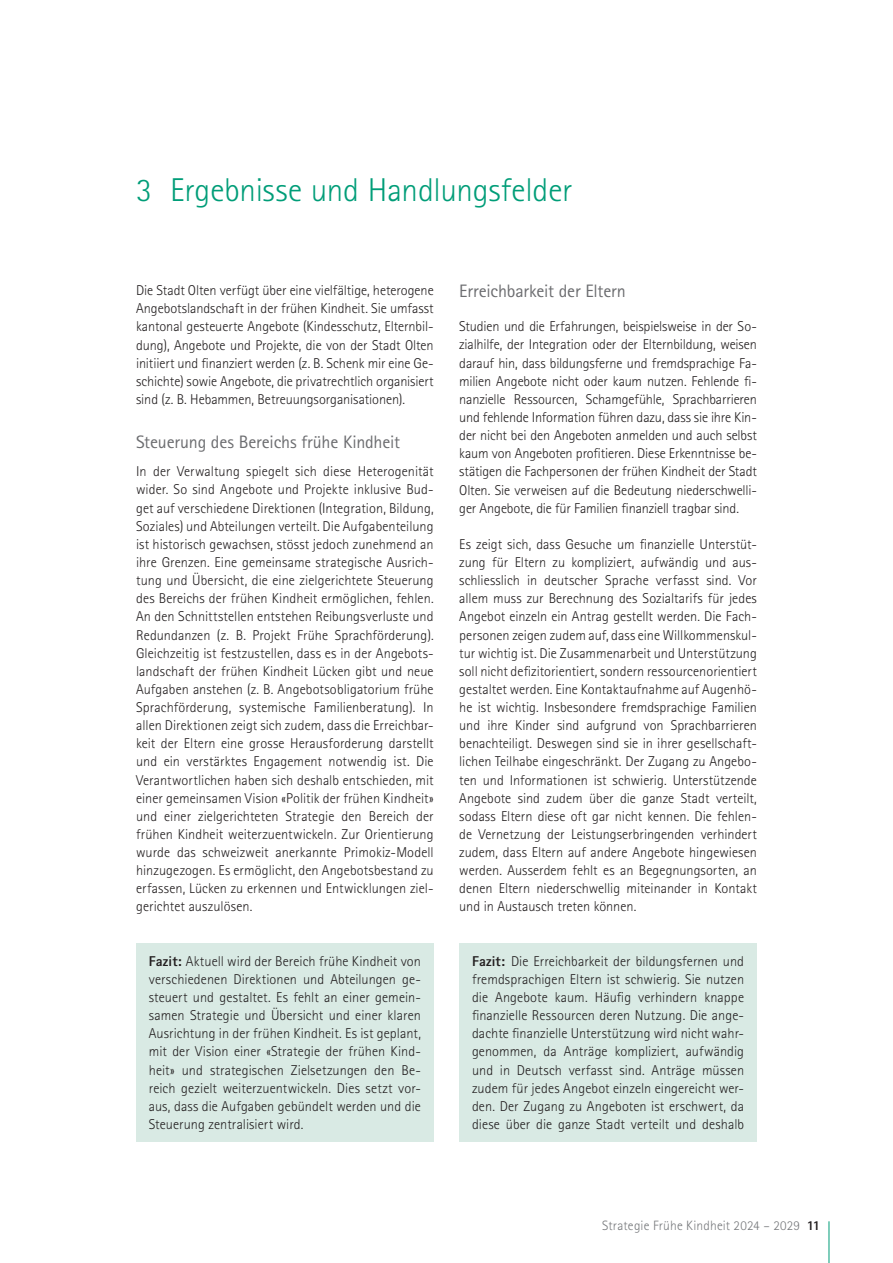
<style>
.page{position:relative;width:893px;height:1263px;background:#fff}
.page>*{position:absolute;margin:0;border:0;box-sizing:border-box;transform-origin:0 0}
.t1{font:300 33px "Rotis Sans Serif Pro";letter-spacing:-.005em;color:#009d78}
.t2{font:18px "Rotis Sans Serif Pro";letter-spacing:-.01em;color:#6c6d70}
.t3{font:300 14.25px/18.1px "Rotis Sans Serif Pro";color:#231f20;text-align:justify}
.t4{font:300 13.5px "Rotis Sans Serif Pro";letter-spacing:.015em;color:#76787b}
.s1{font-weight:800}
.s2{font-weight:800;color:#231f20}
</style>
<div class="page">
<hr style="left:829px;top:1221px;width:1px;height:42px;background:#009d78">
<div style="left:136px;top:943px;width:298px;height:198px;background:#d9eae4"></div>
<div style="left:459px;top:943px;width:298px;height:198px;background:#d9eae4"></div>
<h1 class="t1" style="left:136px;top:171px;width:438px">3 Ergebnisse und Handlungsfelder</h1>
<p class="t3" style="left:136px;top:281px;width:299px">Die Stadt Olten verfügt über eine vielfältige, heterogene Angebotslandschaft in der frühen Kindheit. Sie umfasst kantonal gesteuerte Angebote (Kindesschutz, Elternbil&shy;dung), Angebote und Projekte, die von der Stadt Olten initiiert und finanziert werden (z. B. Schenk mir eine Ge&shy;schichte) sowie Angebote, die privatrechtlich organisiert sind (z. B. Hebammen, Betreuungsorganisationen).</p>
<p class="t2" style="left:136px;top:431px;width:266px">Steuerung des Bereichs frühe Kindheit</p>
<p class="t3" style="left:136px;top:463px;width:299px">In der Verwaltung spiegelt sich diese Heterogenität wider. So sind Angebote und Projekte inklusive Bud&shy;get auf verschiedene Direktionen (Integration, Bildung, Soziales) und Abteilungen verteilt. Die Aufgabenteilung ist historisch gewachsen, stösst jedoch zunehmend an ihre Grenzen. Eine gemeinsame strategische Ausrich&shy;tung und Übersicht, die eine zielgerichtete Steuerung des Bereichs der frühen Kindheit ermöglichen, fehlen.<br>An den Schnittstellen entstehen Reibungsverluste und Redundanzen (z. B. Projekt Frühe Sprachförderung).<br>Gleichzeitig ist festzustellen, dass es in der Angebots&shy;landschaft der frühen Kindheit Lücken gibt und neue Aufgaben anstehen (z. B. Angebotsobligatorium frühe Sprachförderung, systemische Familienberatung). In allen Direktionen zeigt sich zudem, dass die Erreichbar&shy;keit der Eltern eine grosse Herausforderung darstellt und ein verstärktes Engagement notwendig ist. Die Verantwortlichen haben sich deshalb entschieden, mit einer gemeinsamen Vision «Politik der frühen Kindheit» und einer zielgerichteten Strategie den Bereich der frühen Kindheit weiterzuentwickeln. Zur Orientierung wurde das schweizweit anerkannte Primokiz-Modell hinzugezogen. Es ermöglicht, den Angebotsbestand zu erfassen, Lücken zu erkennen und Entwicklungen ziel&shy;gerichtet auszulösen.</p>
<p class="t3" style="left:149px;top:952px;width:274px"><span class="s1">Fazit:</span> Aktuell wird der Bereich frühe Kindheit von verschiedenen Direktionen und Abteilungen ge&shy;steuert und gestaltet. Es fehlt an einer gemein&shy;samen Strategie und Übersicht und einer klaren Ausrichtung in der frühen Kindheit. Es ist geplant, mit der Vision einer «Strategie der frühen Kind&shy;heit» und strategischen Zielsetzungen den Be&shy;reich gezielt weiterzuentwickeln. Dies setzt vor&shy;aus, dass die Aufgaben gebündelt werden und die Steuerung zentralisiert wird.</p>
<p class="t2" style="left:459px;top:280px;width:168px">Erreichbarkeit der Eltern</p>
<p class="t3" style="left:459px;top:318px;width:299px">Studien und die Erfahrungen, beispielsweise in der So&shy;zialhilfe, der Integration oder der Elternbildung, weisen darauf hin, dass bildungsferne und fremdsprachige Fa&shy;milien Angebote nicht oder kaum nutzen. Fehlende fi&shy;nanzielle Ressourcen, Schamgefühle, Sprachbarrieren und fehlende Information führen dazu, dass sie ihre Kin&shy;der nicht bei den Angeboten anmelden und auch selbst kaum von Angeboten profitieren. Diese Erkenntnisse be&shy;stätigen die Fachpersonen der frühen Kindheit der Stadt Olten. Sie verweisen auf die Bedeutung niederschwelli&shy;ger Angebote, die für Familien finanziell tragbar sind.</p>
<p class="t3" style="left:459px;top:535px;width:299px">Es zeigt sich, dass Gesuche um finanzielle Unterstüt&shy;zung für Eltern zu kompliziert, aufwändig und aus&shy;schliesslich in deutscher Sprache verfasst sind. Vor allem muss zur Berechnung des Sozialtarifs für jedes Angebot einzeln ein Antrag gestellt werden. Die Fach&shy;personen zeigen zudem auf, dass eine Willkommenskul&shy;tur wichtig ist. Die Zusammenarbeit und Unterstützung soll nicht defizitorientiert, sondern ressourcenorientiert gestaltet werden. Eine Kontaktaufnahme auf Augenhö&shy;he ist wichtig. Insbesondere fremdsprachige Familien und ihre Kinder sind aufgrund von Sprachbarrieren benachteiligt. Deswegen sind sie in ihrer gesellschaft&shy;lichen Teilhabe eingeschränkt. Der Zugang zu Angebo&shy;ten und Informationen ist schwierig. Unterstützende Angebote sind zudem über die ganze Stadt verteilt, sodass Eltern diese oft gar nicht kennen. Die fehlen&shy;de Vernetzung der Leistungserbringenden verhindert zudem, dass Eltern auf andere Angebote hingewiesen werden. Ausserdem fehlt es an Begegnungsorten, an denen Eltern niederschwellig miteinander in Kontakt und in Austausch treten können.</p>
<p class="t3" style="left:472px;top:952px;width:274px"><span class="s1">Fazit:</span> Die Erreichbarkeit der bildungsfernen und fremdsprachigen Eltern ist schwierig. Sie nutzen die Angebote kaum. Häufig verhindern knappe finanzielle Ressourcen deren Nutzung. Die ange&shy;dachte finanzielle Unterstützung wird nicht wahr&shy;genommen, da Anträge kompliziert, aufwändig und in Deutsch verfasst sind. Anträge müssen zudem für jedes Angebot einzeln eingereicht wer&shy;den. Der Zugang zu Angeboten ist erschwert, da diese über die ganze Stadt verteilt und deshalb</p>
<p class="t4" style="left:602px;top:1217px;width:220px">Strategie Frühe Kindheit 2024 – 2029 <span class="s2">11</span></p>
</div>
